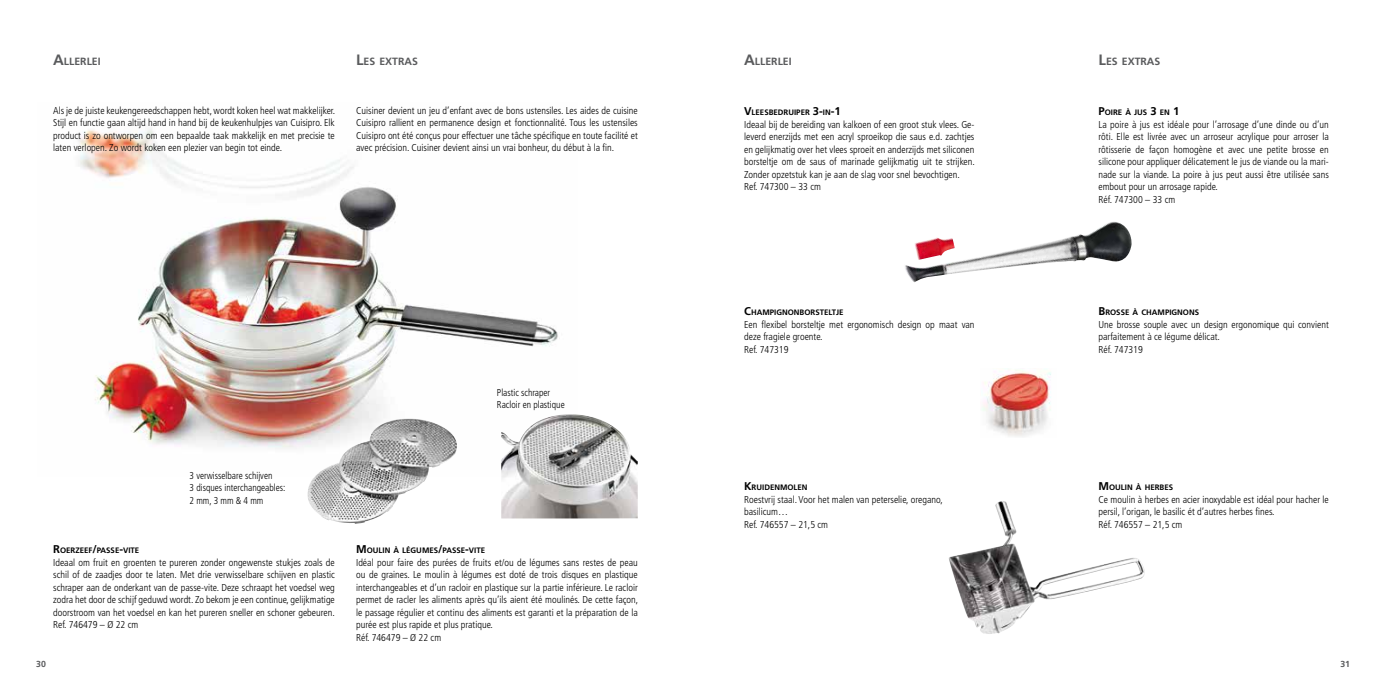
<style>
.page{position:relative;width:1382px;height:691px;background:#fff}
.page>*{position:absolute;margin:0;border:0;box-sizing:border-box;transform-origin:0 0}
.t1{font:700 10.5px "Frutiger";color:#5a5b5d}
.t2{font:300 condensed 10px/12.5px "Frutiger";color:#000}
.t3{font:300 condensed 10px/12.5px "Frutiger";color:#000;scale:.95 1}
.t4{font:700 8.75px "Frutiger";color:#5a5b5d}
.t5{font:700 7.88px "Frutiger";color:#000}
.s1{font-size:15px}
.s2{font-size:11.25px}
</style>
<div class="page">
<img style="left:78px;top:128px;width:480px;height:321px">
<img style="left:501px;top:414px;width:137px;height:104px">
<img style="left:307px;top:418px;width:154px;height:106px">
<img style="left:948px;top:501px;width:197px;height:133px">
<img style="left:905px;top:222px;width:227px;height:61px">
<img style="left:982px;top:370px;width:69px;height:67px">
<p class="t1" style="left:53px;top:55px;width:49px"><span class="s1">A</span>LLERLEI</p>
<p class="t1" style="left:356px;top:55px;width:63px"><span class="s1">L</span>ES EXTRAS</p>
<p class="t1" style="left:744px;top:55px;width:49px"><span class="s1">A</span>LLERLEI</p>
<p class="t1" style="left:1098px;top:55px;width:63px"><span class="s1">L</span>ES EXTRAS</p>
<p class="t2" style="left:53px;top:104px;width:284px;text-align:justify">Als je de juiste keukengereedschappen hebt, wordt koken heel wat makkelijker.<br>Stijl en functie gaan altijd hand in hand bij de keukenhulpjes van Cuisipro. Elk product is zo ontworpen om een bepaalde taak makkelijk en met precisie te laten verlopen. Zo wordt koken een plezier van begin tot einde.</p>
<p class="t2" style="left:356px;top:104px;width:283px;text-align:justify">Cuisiner devient un jeu d’enfant avec de bons ustensiles. Les aides de cuisine Cuisipro rallient en permanence design et fonctionnalité. Tous les ustensiles Cuisipro ont été conçus pour effectuer une tâche spécifique en toute facilité et avec précision. Cuisiner devient ainsi un vrai bonheur, du début à la fin.</p>
<p class="t5" style="left:744px;top:108px;width:98px"><span class="s2">V</span>LEESBEDRUIPER <span class="s2">3-</span>IN<span class="s2">-1</span></p>
<p class="t2" style="left:744px;top:118px;width:232px">Ideaal bij de bereiding van kalkoen of een groot stuk vlees. Ge&shy;leverd enerzijds met een acryl sproeikop die saus e.d. zachtjes en gelijkmatig over het vlees sproeit en anderzijds met siliconen borsteltje om de saus of marinade gelijkmatig uit te strijken.<br>Zonder opzetstuk kan je aan de slag voor snel bevochtigen.<br>Ref. 747300 – 33 cm</p>
<p class="t3" style="left:497px;top:386px;width:73px">Plastic schraper<br>Racloir en plastique</p>
<p class="t3" style="left:190px;top:469px;width:102px">3 verwisselbare schijven<br>3 disques interchangeables:<br>2 mm, 3 mm &amp; 4 mm</p>
<p class="t5" style="left:53px;top:546px;width:88px"><span class="s2">R</span>OERZEEF<span class="s2">/</span>PASSE<span class="s2">-</span>VITE</p>
<p class="t2" style="left:53px;top:556px;width:283px;text-align:justify">Ideaal om fruit en groenten te pureren zonder ongewenste stukjes zoals de schil of de zaadjes door te laten. Met drie verwisselbare schijven en plastic schraper aan de onderkant van de passe-vite. Deze schraapt het voedsel weg zodra het door de schijf geduwd wordt. Zo bekom je een continue, gelijkmatige doorstroom van het voedsel en kan het pureren sneller en schoner gebeuren.<br>Ref. 746479 – Ø 22 cm</p>
<p class="t5" style="left:356px;top:546px;width:131px"><span class="s2">M</span> OULIN À LÉGUMES<span class="s2">/</span>PASSE<span class="s2">-</span>VITE</p>
<p class="t2" style="left:356px;top:556px;width:284px">Idéal pour faire des purées de fruits et/ou de légumes sans restes de peau ou de graines. Le moulin à légumes est doté de trois disques en plastique interchangeables et d’un racloir en plastique sur la partie inférieure. Le racloir permet de racler les aliments après qu’ils aient été moulinés. De cette façon, le passage régulier et continu des aliments est garanti et la préparation de la purée est plus rapide et plus pratique.<br>Réf. 746479 – Ø 22 cm</p>
<p class="t5" style="left:744px;top:308px;width:101px"><span class="s2">C</span>HAMPIGNONBORSTELTJE</p>
<p class="t2" style="left:744px;top:318px;width:232px">Een flexibel borsteltje met ergonomisch design op maat van deze fragiele groente.<br>Ref. 747319</p>
<p class="t5" style="left:744px;top:483px;width:65px"><span class="s2">K</span>RUIDENMOLEN</p>
<p class="t2" style="left:744px;top:493px;width:200px">Roestvrij staal. Voor het malen van peterselie, oregano, basilicum…<br>Ref. 746557 – 21,5 cm</p>
<p class="t5" style="left:1098px;top:108px;width:82px"><span class="s2">P</span>OIRE À JUS <span class="s2">3</span> EN <span class="s2">1</span></p>
<p class="t2" style="left:1098px;top:118px;width:232px">La poire à jus est idéale pour l’arrosage d’une dinde ou d’un rôti. Elle est livrée avec un arroseur acrylique pour arroser la rôtisserie de façon homogène et avec une petite brosse en silicone pour appliquer délicatement le jus de viande ou la mari&shy;nade sur la viande. La poire à jus peut aussi être utilisée sans embout pour un arrosage rapide.<br>Réf. 747300 – 33 cm</p>
<p class="t5" style="left:1098px;top:308px;width:102px"><span class="s2">B</span>ROSSE À CHAMPIGNONS</p>
<p class="t2" style="left:1098px;top:318px;width:232px">Une brosse souple avec un design ergonomique qui convient parfaitement à ce légume délicat.<br>Réf. 747319</p>
<p class="t5" style="left:1098px;top:483px;width:76px"><span class="s2">M</span>OULIN À HERBES</p>
<p class="t2" style="left:1098px;top:493px;width:232px">Ce moulin à herbes en acier inoxydable est idéal pour hacher le persil, l’origan, le basilic ét d’autres herbes fines.<br>Réf. 746557 – 21,5 cm</p>
<p class="t4" style="left:36px;top:659px;width:11px">30</p>
<p class="t4" style="left:1340px;top:659px;width:11px">31</p>
</div>
